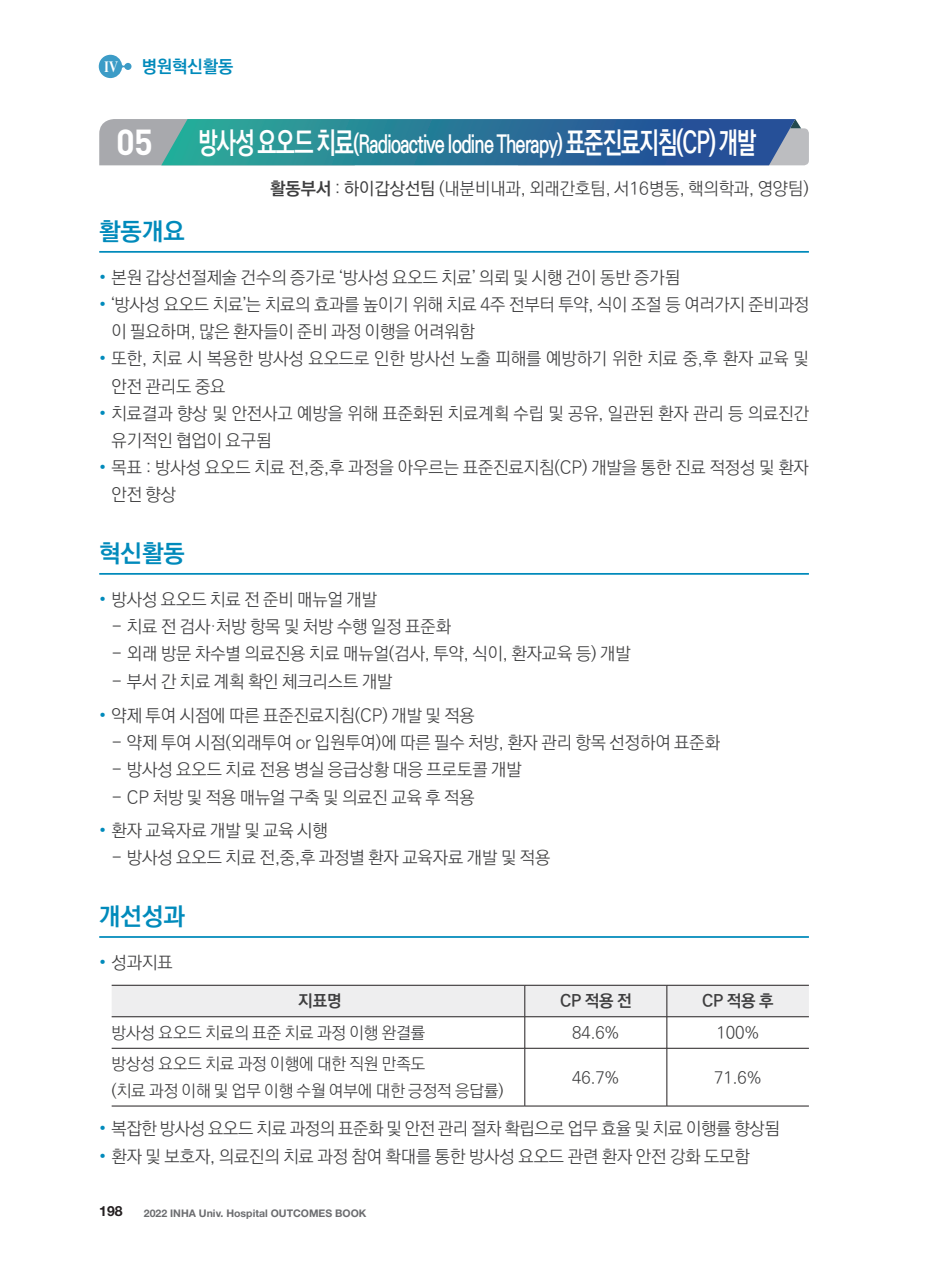
<style>
.page{position:relative;width:933px;height:1265px;background:#fff}
.page>*{position:absolute;margin:0;border:0;box-sizing:border-box;transform-origin:0 0}
.t1{font:700 35.7px "DIN Pro";color:#fff}
.t2{font:700 24.5px "Ko Pub World Dotum";letter-spacing:-.035em;color:#fff;scale:.74 1}
.t3{font:700 24.5px "Ko Pub World Dotum";color:#008abb}
.t4{font:300 17.5px/27.1px "Ko Pub World Dotum";color:#3e3e3f}
.t5{font:700 17.5px "Ko Pub World Dotum";color:#008abb}
.t6{font:300 16.62px/26.2px "Ko Pub World Dotum";color:#3e3e3f}
.t7{font:700 16.62px "Ko Pub World Dotum";color:#3e3e3f}
.t8{font:700 15.75px "Times New Roman";color:#fff;scale:.8 1}
.t9{font:700 14px "Helvetica Neue";color:#231f20}
.t10{font:700 10.5px "Helvetica Neue";color:#6c6d70}
.s1{font-size:29.75px}
.s2{font-weight:700}
.s3{font-weight:500}
.s4{color:#008abb}
</style>
<div class="page">
<svg style="left:99px;top:55px;width:32px;height:23px"></svg>
<hr style="left:99px;top:251px;width:710px;height:2px;background:#008abb">
<hr style="left:99px;top:573px;width:710px;height:2px;background:#008abb">
<hr style="left:99px;top:936px;width:710px;height:2px;background:#008abb">
<div style="left:112px;top:986px;width:697px;height:30px;background:#eeeeef"></div>
<hr style="left:112px;top:985px;width:413px;height:1px;background:#231f20">
<hr style="left:525px;top:985px;width:142px;height:1px;background:#231f20">
<hr style="left:524px;top:985px;width:1px;height:32px;background:#231f20">
<hr style="left:667px;top:985px;width:142px;height:1px;background:#231f20">
<hr style="left:666px;top:985px;width:1px;height:32px;background:#231f20">
<hr style="left:112px;top:1016px;width:413px;height:1px;background:#231f20">
<hr style="left:525px;top:1016px;width:142px;height:1px;background:#231f20">
<hr style="left:524px;top:1017px;width:1px;height:31px;background:#231f20">
<hr style="left:667px;top:1016px;width:142px;height:1px;background:#231f20">
<hr style="left:666px;top:1017px;width:1px;height:31px;background:#231f20">
<hr style="left:112px;top:1048px;width:413px;height:1px;background:#231f20">
<hr style="left:525px;top:1048px;width:142px;height:1px;background:#231f20">
<hr style="left:524px;top:1048px;width:1px;height:58px;background:#231f20">
<hr style="left:667px;top:1048px;width:142px;height:1px;background:#231f20">
<hr style="left:666px;top:1048px;width:1px;height:58px;background:#231f20">
<hr style="left:112px;top:1106px;width:413px;height:1px;background:#231f20">
<hr style="left:525px;top:1106px;width:142px;height:1px;background:#231f20">
<hr style="left:667px;top:1106px;width:142px;height:1px;background:#231f20">
<svg style="left:99px;top:119px;width:710px;height:46px;background:#3b7e9b"></svg>
<p class="t8" style="left:104px;top:55px;width:19px">Ⅳ</p>
<p class="t5" style="left:142px;top:54px;width:93px">병원혁신활동</p>
<h1 class="t1" style="left:116px;top:118px;width:38px">05</h1>
<h2 class="t2" style="left:198px;top:127px;width:755px"><span class="s1">방사성 요오드 치료</span>(Radioactive Iodine Therapy) <span class="s1">표준진료지침(CP) 개발</span></h2>
<p class="t4" style="left:270px;top:175px;width:540px"><span class="s2">활동부서</span> : <span class="s3">하이갑상선팀</span> (내분비내과, 외래간호팀, 서16병동, 핵의학과, 영양팀)</p>
<h2 class="t3" style="left:99px;top:213px;width:87px">활동개요</h2>
<p class="t4" style="left:99px;top:265px;width:582px"><span class="s4">•</span> 본원 갑상선절제술 건수의 증가로 ‘방사성 요오드 치료’ 의뢰 및 시행 건이 동반 증가됨</p>
<p class="t4" style="left:112px;top:292px;width:699px;text-indent:-12px"><span class="s4">•</span> ‘방사성 요오드 치료’는 치료의 효과를 높이기 위해 치료 4주 전부터 투약, 식이 조절 등 여러가지 준비과정 이 필요하며, 많은 환자들이 준비 과정 이행을 어려워함</p>
<p class="t4" style="left:112px;top:346px;width:699px;text-indent:-12px"><span class="s4">•</span> 또한, 치료 시 복용한 방사성 요오드로 인한 방사선 노출 피해를 예방하기 위한 치료 중,후 환자 교육 및 안전 관리도 중요</p>
<p class="t4" style="left:112px;top:400px;width:699px;text-indent:-12px"><span class="s4">•</span> 치료결과 향상 및 안전사고 예방을 위해 표준화된 치료계획 수립 및 공유, 일관된 환자 관리 등 의료진간 유기적인 협업이 요구됨</p>
<p class="t4" style="left:112px;top:454px;width:699px;text-indent:-12px"><span class="s4">•</span> 목표 : 방사성 요오드 치료 전,중,후 과정을 아우르는 표준진료지침(CP) 개발을 통한 진료 적정성 및 환자 안전 향상</p>
<h2 class="t3" style="left:99px;top:535px;width:87px">혁신활동</h2>
<p class="t4" style="left:99px;top:587px;width:279px"><span class="s4">•</span> 방사성 요오드 치료 전 준비 매뉴얼 개발</p>
<p class="t4" style="left:112px;top:614px;width:341px">- 치료 전 검사·처방 항목 및 처방 수행 일정 표준화</p>
<p class="t4" style="left:112px;top:641px;width:520px">- 외래 방문 차수별 의료진용 치료 매뉴얼(검사, 투약, 식이, 환자교육 등) 개발</p>
<p class="t4" style="left:112px;top:669px;width:282px">- 부서 간 치료 계획 확인 체크리스트 개발</p>
<p class="t4" style="left:99px;top:702px;width:377px"><span class="s4">•</span> 약제 투여 시점에 따른 표준진료지침(CP) 개발 및 적용</p>
<p class="t4" style="left:112px;top:729px;width:610px">- 약제 투여 시점(외래투여 or 입원투여)에 따른 필수 처방, 환자 관리 항목 선정하여 표준화</p>
<p class="t4" style="left:112px;top:756px;width:411px">- 방사성 요오드 치료 전용 병실 응급상황 대응 프로토콜 개발</p>
<p class="t4" style="left:112px;top:784px;width:365px">- CP 처방 및 적용 매뉴얼 구축 및 의료진 교육 후 적용</p>
<p class="t4" style="left:99px;top:818px;width:230px"><span class="s4">•</span> 환자 교육자료 개발 및 교육 시행</p>
<p class="t4" style="left:112px;top:845px;width:440px">- 방사성 요오드 치료 전,중,후 과정별 환자 교육자료 개발 및 적용</p>
<h2 class="t3" style="left:99px;top:899px;width:87px">개선성과</h2>
<p class="t4" style="left:99px;top:950px;width:75px"><span class="s4">•</span> 성과지표</p>
<p class="t7" style="left:298px;top:989px;width:45px">지표명</p>
<p class="t7" style="left:560px;top:989px;width:73px">CP 적용 전</p>
<p class="t7" style="left:702px;top:989px;width:73px">CP 적용 후</p>
<p class="t6" style="left:112px;top:1020px;width:315px">방사성 요오드 치료의 표준 치료 과정 이행 완결률</p>
<p class="t6" style="left:572px;top:1020px;width:49px">84.6%</p>
<p class="t6" style="left:716px;top:1020px;width:44px">100%</p>
<p class="t6" style="left:112px;top:1052px;width:393px">방상성 요오드 치료 과정 이행에 대한 직원 만족도<br>(치료 과정 이해 및 업무 이행 수월 여부에 대한 긍정적 응답률)</p>
<p class="t6" style="left:572px;top:1065px;width:49px">46.7%</p>
<p class="t6" style="left:714px;top:1065px;width:49px">71.6%</p>
<p class="t4" style="left:99px;top:1116px;width:682px"><span class="s4">•</span> 복잡한 방사성 요오드 치료 과정의 표준화 및 안전 관리 절차 확립으로 업무 효율 및 치료 이행률 향상됨</p>
<p class="t4" style="left:99px;top:1143px;width:652px"><span class="s4">•</span> 환자 및 보호자, 의료진의 치료 과정 참여 확대를 통한 방사성 요오드 관련 환자 안전 강화 도모함</p>
<p class="t9" style="left:99px;top:1203px;width:25px">198</p>
<p class="t10" style="left:144px;top:1207px;width:224px">2022 INHA Univ. Hospital OUTCOMES BOOK</p>
</div>
